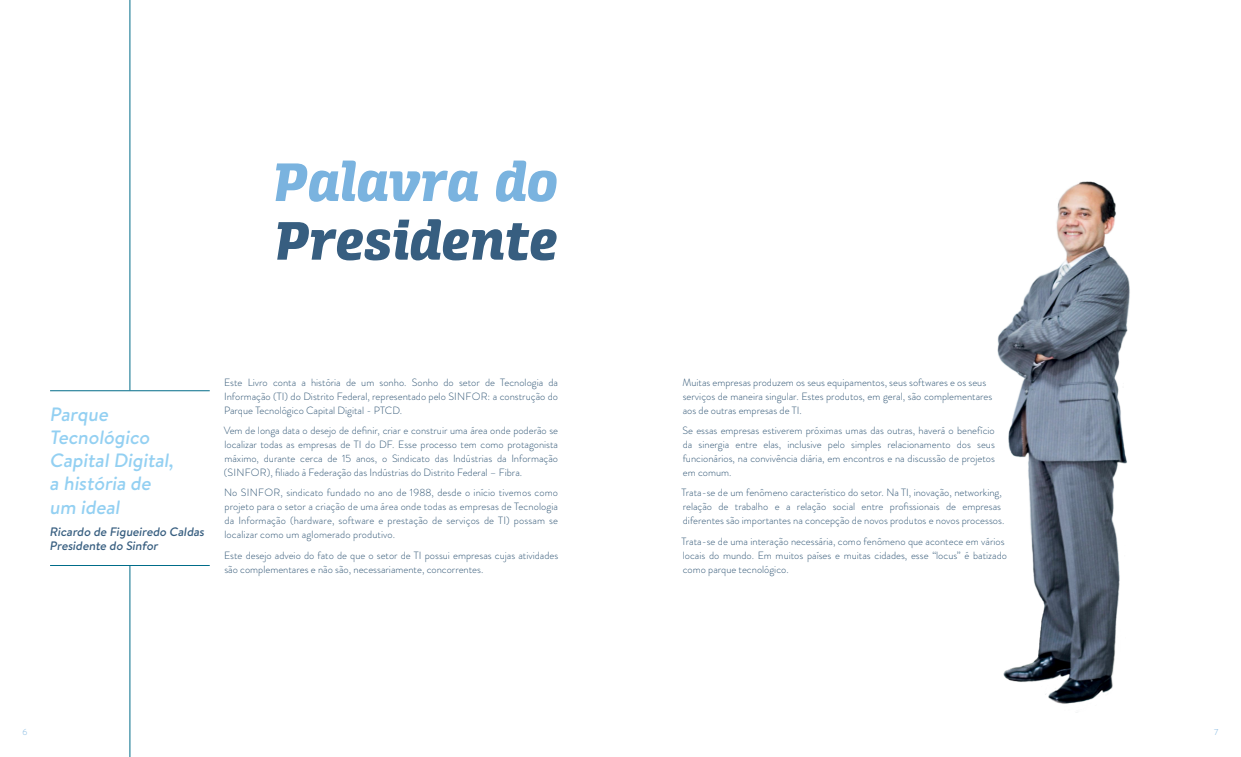
<style>
.page{position:relative;width:1241px;height:757px;background:#fff}
.page>*{position:absolute;margin:0;border:0;box-sizing:border-box;transform-origin:0 0}
.TITULO_BASE{font:57.75px/58.6px "Alianza Italic 800";color:#375e80}
.t1{font:500 19.25px/23.1px "Brandon Text";color:#93d0f2}
.t2{font:500 12.25px "Brandon Text";color:#375e80}
.Corpo_TEXTO{font:300 10.5px/14px "Brandon Grotesque";color:#315675}
.t3{font:300 8.75px "Brandon Grotesque";color:#7ab3df}
.s1{color:#7ab3df}
</style>
<div class="page">
<img style="left:997px;top:181px;width:133px;height:523px">
<hr style="left:129px;top:0;width:1px;height:390px;background:#006c89">
<hr style="left:129px;top:566px;width:1px;height:190px;background:#006c89">
<hr style="left:50px;top:390px;width:160px;height:1px;background:#006c89">
<hr style="left:50px;top:565px;width:160px;height:1px;background:#006c89">
<p class="TITULO_BASE" style="left:274px;top:154px;width:286px"><span class="s1">Palavra do<br></span>Presidente</p>
<p class="t1" style="left:50px;top:402px;width:129px">Parque<br>Tecnológico<br>CapitalDigital, a história de um ideal</p>
<p class="t2" style="left:50px;top:523px;width:158px">Ricardo de Figueiredo Caldas</p>
<p class="t2" style="left:50px;top:537px;width:112px">Presidente do Sinfor</p>
<p class="Corpo_TEXTO" style="left:224px;top:375px;width:335px;text-align:justify">Este Livro conta a história de um sonho. Sonho do setor de Tecnologia da Informação (TI) do Distrito Federal, representado pelo SINFOR: a construção do Parque Tecnológico Capital Digital ‑ PTCD.</p>
<p class="Corpo_TEXTO" style="left:224px;top:423px;width:336px;text-align:justify">Vem de longa data o desejo de definir, criar e construir uma área onde poderão se localizar todas as empresas de TI do DF. Esse processo tem como protagonista máximo, durante cerca de 15 anos, o Sindicato das Indústrias da Informação (SINFOR), filiado à Federação das Indústrias do Distrito Federal – Fibra.</p>
<p class="Corpo_TEXTO" style="left:224px;top:485px;width:335px;text-align:justify">No SINFOR, sindicato fundado no ano de 1988, desde o início tivemos como projeto para o setor a criação de uma área onde todas as empresas de Tecnologia da Informação (hardware, software e prestação de serviços de TI) possam se localizar como um aglomerado produtivo.</p>
<p class="Corpo_TEXTO" style="left:224px;top:548px;width:335px">Este desejo adveio do fato de que o setor de TI possui empresas cujas atividades são complementares e não são, necessariamente, concorrentes.</p>
<p class="Corpo_TEXTO" style="left:682px;top:375px;width:311px">Muitas empresas produzem os seus equipamentos, seus softwares e os seus serviços de maneira singular. Estes produtos, em geral, são complementares aos de outras empresas de TI.</p>
<p class="Corpo_TEXTO" style="left:682px;top:423px;width:314px;text-align:justify">Se essas empresas estiverem próximas umas das outras, haverá o benefício da sinergia entre elas, inclusive pelo simples relacionamento dos seus funcionários, na convivência diária, em encontros e na discussão de projetos em comum.</p>
<p class="Corpo_TEXTO" style="left:681px;top:485px;width:324px">Trata‑ se de um fenômeno característico do setor. Na TI, inovação, networking, relação de trabalho e a relação social entre profissionais de empresas diferentes são importantes na concepção de novos produtos e novos processos.</p>
<p class="Corpo_TEXTO" style="left:681px;top:534px;width:327px">Trata‑ se de uma interação necessária, como fenômeno que acontece em vários locais do mundo. Em muitos países e muitas cidades, esse “locus” é batizado como parque tecnológico.</p>
<p class="t3" style="left:22px;top:726px;width:6px">6</p>
<p class="t3" style="left:1213px;top:726px;width:6px">7</p>
</div>
